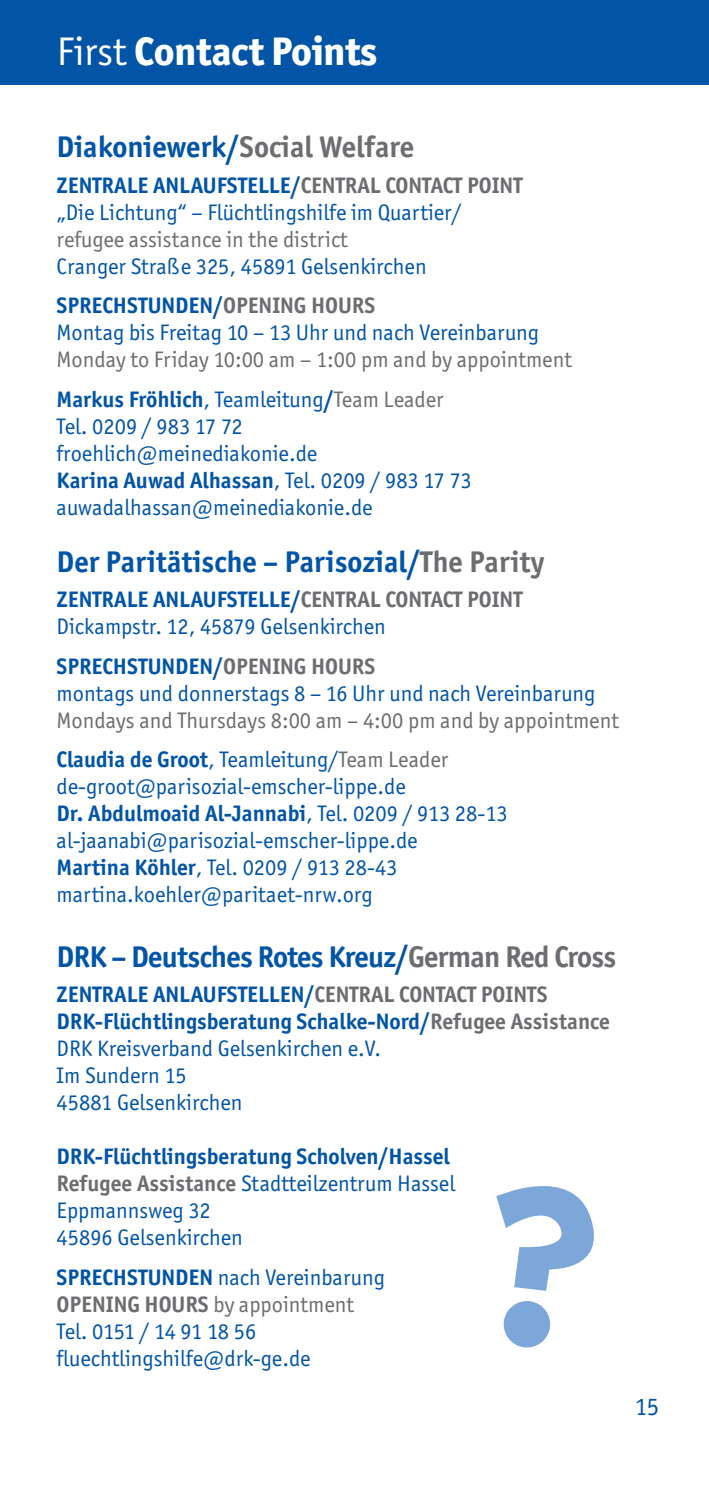
<style>
.page{position:relative;width:709px;height:1489px;background:#fff}
.page>*{position:absolute;margin:0;border:0;box-sizing:border-box;transform-origin:0 0}
.t1{font:800 40px "Officina Sans ITC Std";letter-spacing:-.01em;color:#fff}
.t2{font:700 30px "Officina Sans ITC Std";color:#0154a6}
.t3{font:700 30px "Officina Sans ITC Std";letter-spacing:-.025em;color:#0154a6}
.t4{font:25px "Officina Sans ITC Std";color:#0154a6}
.t5{font:22.5px/27px "Officina Sans ITC Std";color:#0154a6}
.t6{font:22.5px/39.5px "Officina Sans ITC Std";color:#6c6d70}
.s1{font-weight:400}
.s2{color:#6c6d70}
.s3{font-weight:700}
.s4{font-weight:700;color:#6c6d70}
.s5{font-weight:700;color:#0154a6}
.s6{color:#0154a6}
</style>
<div class="page">
<div style="left:0;top:0;width:709px;height:85px;background:#0154a6"></div>
<svg style="left:496px;top:1186px;width:98px;height:104px"></svg>
<svg style="left:503px;top:1301px;width:48px;height:47px"></svg>
<h1 class="t1" style="left:57px;top:38px;width:322px"><span class="s1">First</span> Contact Points</h1>
<h2 class="t2" style="left:57px;top:137px;width:359px">Diakoniewerk/<span class="s2">Social Welfare</span></h2>
<p class="t5" style="left:57px;top:174px;width:467px"><span class="s3">ZENTRALE ANLAUFSTELLE/</span><span class="s4">CENTRAL CONTACT POINT </span>„Die Lichtung“ – Flüchtlingshilfe im Quartier/</p>
<p class="t6" style="left:57px;top:221px;width:293px">refugee assistance in the district</p>
<p class="t5" style="left:57px;top:248px;width:371px;line-height:39.5px">Cranger Straße 325, 45891 Gelsenkirchen<br><span class="s3">SPRECHSTUNDEN/</span><span class="s4">OPENING HOURS</span></p>
<p class="t5" style="left:57px;top:321px;width:484px">Montag bis Freitag 10 – 13 Uhr und nach Vereinbarung</p>
<p class="t6" style="left:57px;top:342px;width:517px">Monday to Friday 10:00 am – 1:00 pm and by appointment<br><span class="s5">Markus Fröhlich</span><span class="s6">, Teamleitung</span><span class="s5">/</span>Team Leader</p>
<p class="t5" style="left:57px;top:415px;width:416px">Tel. 0209 / 983 17 72 froehlich@meinediakonie.de<br><span class="s3">Karina Auwad Alhassan</span>, Tel. 0209 / 983 17 73 auwadalhassan@meinediakonie.de</p>
<h2 class="t2" style="left:57px;top:551px;width:489px">Der Paritätische – Parisozial/<span class="s2">The Parity</span></h2>
<p class="t5" style="left:57px;top:588px;width:467px"><span class="s3">ZENTRALE ANLAUFSTELLE/</span><span class="s4">CENTRAL CONTACT POINT<br></span>Dickampstr. 12, 45879 Gelsenkirchen</p>
<p class="t5" style="left:57px;top:654px;width:540px"><span class="s3">SPRECHSTUNDEN/</span><span class="s4">OPENING HOURS<br></span>montags und donnerstags 8 – 16 Uhr und nach Vereinbarung</p>
<p class="t6" style="left:57px;top:702px;width:564px">Mondays and Thursdays 8:00 am – 4:00 pm and by appointment<br><span class="s5">Claudia de Groot</span><span class="s6">, Teamleitung/</span>Team Leader</p>
<p class="t5" style="left:57px;top:775px;width:452px">de-groot@parisozial-emscher-lippe.de<br><span class="s3">Dr. Abdulmoaid Al-Jannabi</span>, Tel. 0209 / 913 28-13 al-jaanabi@parisozial-emscher-lippe.de<br><span class="s3">Martina Köhler</span>, Tel. 0209 / 913 28-43 martina.koehler@paritaet-nrw.org</p>
<h2 class="t3" style="left:57px;top:946px;width:561px">DRK – Deutsches Rotes Kreuz/<span class="s2">German Red Cross</span></h2>
<p class="t5" style="left:57px;top:982px;width:555px"><span class="s3">ZENTRALE ANLAUFSTELLEN/</span><span class="s4">CENTRAL CONTACT POINTS </span><span class="s3">DRK-Flüchtlingsberatung Schalke-Nord/</span><span class="s4">Refugee Assistance </span>DRK Kreisverband Gelsenkirchen e.V.<br>Im Sundern 15<br>45881 Gelsenkirchen</p>
<p class="t5" style="left:57px;top:1144px;width:400px"><span class="s3">DRK-Flüchtlingsberatung Scholven/Hassel<br></span><span class="s4">Refugee Assistance</span> Stadtteilzentrum Hassel<br>Eppmannsweg 32<br>45896 Gelsenkirchen</p>
<p class="t5" style="left:57px;top:1265px;width:330px"><span class="s3">SPRECHSTUNDEN</span> nach Vereinbarung<br><span class="s4">OPENING HOURS</span> <span class="s2">by appointment<br></span>Tel. 0151 / 14 91 18 56 fluechtlingshilfe@drk-ge.de</p>
<p class="t4" style="left:634px;top:1397px;width:26px">15</p>
</div>
